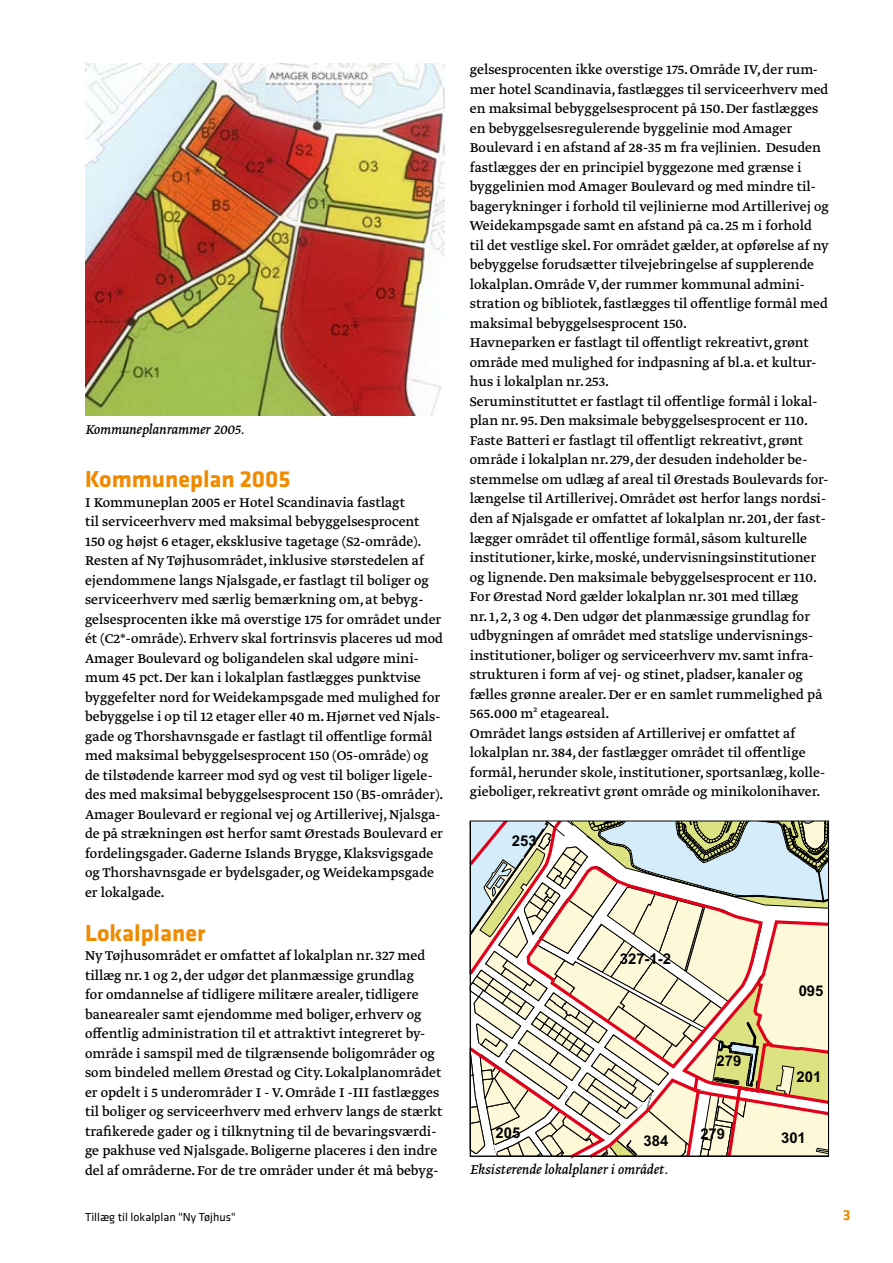
<style>
.page{position:relative;width:893px;height:1263px;background:#fff}
.page>*{position:absolute;margin:0;border:0;box-sizing:border-box;transform-origin:0 0}
.t1{font:700 24px "Klavika";color:#f08a00}
.t2{font:15px/19.5px "Greta Text";color:#000}
.t3{font:italic 15px "Greta Text";color:#000}
.t4{font:700 15px "Klavika";color:#f08a00}
.t5{font:700 14.85px "Arial";color:#000}
.t6{font:12px "Klavika";color:#000}
</style>
<div class="page">
<svg style="left:469px;top:821px;width:361px;height:338px"></svg>
<div style="left:470px;top:821px;width:359px;height:335px;border:1px solid #000"></div>
<img style="left:85px;top:64px;width:359px;height:352px">
<p class="t3" style="left:85px;top:423px;width:161px">Kommuneplanrammer 2005.</p>
<h1 class="t1" style="left:85px;top:470px;width:207px">Kommuneplan 2005</h1>
<p class="t2" style="left:85px;top:493px;width:360px">I Kommuneplan 2005 er Hotel Scandinavia fastlagt<br>til serviceerhverv med maksimal bebyggelsesprocent<br>150 og højst 6 etager, eksklusive tagetage (S2-område).<br>Resten af Ny Tøjhusområdet, inklusive størstedelen af ejendommene langs Njalsgade, er fastlagt til boliger og serviceerhverv med særlig bemærkning om, at bebyg&shy;gelsesprocenten ikke må overstige 175 for området under ét (C2*-område). Erhverv skal fortrinsvis placeres ud mod Amager Boulevard og boligandelen skal udgøre mini&shy;mum 45 pct. Der kan i lokalplan fastlægges punktvise byggefelter nord for Weidekampsgade med mulighed for bebyggelse i op til 12 etager eller 40 m. Hjørnet ved Njals&shy;gade og Thorshavnsgade er fastlagt til offentlige formål med maksimal bebyggelsesprocent 150 (O5-område) og de tilstødende karreer mod syd og vest til boliger ligele&shy;des med maksimal bebyggelsesprocent 150 (B5-områder).<br>Amager Boulevard er regional vej og Artillerivej, Njalsga&shy;de på strækningen øst herfor samt Ørestads Boulevard er fordelingsgader. Gaderne Islands Brygge, Klaksvigsgade og Thorshavnsgade er bydelsgader, og Weidekampsgade er lokalgade.</p>
<h1 class="t1" style="left:85px;top:923px;width:122px">Lokalplaner</h1>
<p class="t2" style="left:85px;top:947px;width:359px">Ny Tøjhusområdet er omfattet af lokalplan nr. 327 med tillæg nr. 1 og 2, der udgør det planmæssige grundlag<br>for omdannelse af tidligere militære arealer, tidligere banearealer samt ejendomme med boliger, erhverv og offentlig administration til et attraktivt integreret by&shy;område i samspil med de tilgrænsende boligområder og som bindeled mellem Ørestad og City. Lokalplanområdet er opdelt i 5 underområder I - V. Område I -III fastlægges til boliger og serviceerhverv med erhverv langs de stærkt trafikerede gader og i tilknytning til de bevaringsværdi&shy;ge pakhuse ved Njalsgade. Boligerne placeres i den indre del af områderne. For de tre områder under ét må bebyg-</p>
<p class="t2" style="left:470px;top:61px;width:361px">gelsesprocenten ikke overstige 175. Område IV, der rum&shy;mer hotel Scandinavia, fastlægges til serviceerhverv med en maksimal bebyggelsesprocent på 150. Der fastlægges en bebyggelsesregulerende byggelinie mod Amager Boulevard i en afstand af 28-35 m fra vejlinien. Desuden fastlægges der en principiel byggezone med grænse i byggelinien mod Amager Boulevard og med mindre til&shy;bagerykninger i forhold til vejlinierne mod Artillerivej og Weidekampsgade samt en afstand på ca. 25 m i forhold til det vestlige skel. For området gælder, at opførelse af ny bebyggelse forudsætter tilvejebringelse af supplerende lokalplan. Område V, der rummer kommunal admini&shy;stration og bibliotek, fastlægges til offentlige formål med maksimal bebyggelsesprocent 150.<br>Havneparken er fastlagt til offentligt rekreativt, grønt område med mulighed for indpasning af bl.a. et kultur&shy;hus i lokalplan nr. 253.<br>Seruminstituttet er fastlagt til offentlige formål i lokal&shy;plan nr. 95. Den maksimale bebyggelsesprocent er 110.<br>Faste Batteri er fastlagt til offentligt rekreativt, grønt område i lokalplan nr. 279, der desuden indeholder be&shy;stemmelse om udlæg af areal til Ørestads Boulevards for&shy;længelse til Artillerivej. Området øst herfor langs nordsi&shy;den af Njalsgade er omfattet af lokalplan nr. 201, der fast&shy;lægger området til offentlige formål, såsom kulturelle institutioner, kirke, moské, undervisningsinstitutioner og lignende. Den maksimale bebyggelsesprocent er 110.<br>For Ørestad Nord gælder lokalplan nr. 301 med tillæg<br>nr. 1, 2, 3 og 4. Den udgør det planmæssige grundlag for udbygningen af området med statslige undervisnings&shy;institutioner, boliger og serviceerhverv mv. samt infra&shy;strukturen i form af vej- og stinet, pladser, kanaler og fælles grønne arealer. Der er en samlet rummelighed på 565.000 m² etageareal.<br>Området langs østsiden af Artillerivej er omfattet af lokalplan nr. 384, der fastlægger området til offentlige formål, herunder skole, institutioner, sportsanlæg, kolle&shy;gieboliger, rekreativt grønt område og minikolonihaver.</p>
<p class="t5" style="left:512px;top:833px;width:26px">253</p>
<p class="t5" style="left:620px;top:950px;width:53px">327-1-2</p>
<p class="t5" style="left:496px;top:1124px;width:26px">205</p>
<p class="t5" style="left:643px;top:1132px;width:26px">384</p>
<p class="t3" style="left:470px;top:1164px;width:200px">Eksisterende lokalplaner i området.</p>
<p class="t5" style="left:717px;top:1052px;width:26px">279</p>
<p class="t5" style="left:700px;top:1125px;width:26px">279</p>
<p class="t5" style="left:799px;top:982px;width:26px">095</p>
<p class="t5" style="left:796px;top:1068px;width:26px">201</p>
<p class="t5" style="left:781px;top:1129px;width:26px">301</p>
<p class="t6" style="left:85px;top:1212px;width:152px">Tillæg til lokalplan "Ny Tøjhus"</p>
<p class="t4" style="left:843px;top:1209px;width:9px">3</p>
</div>
